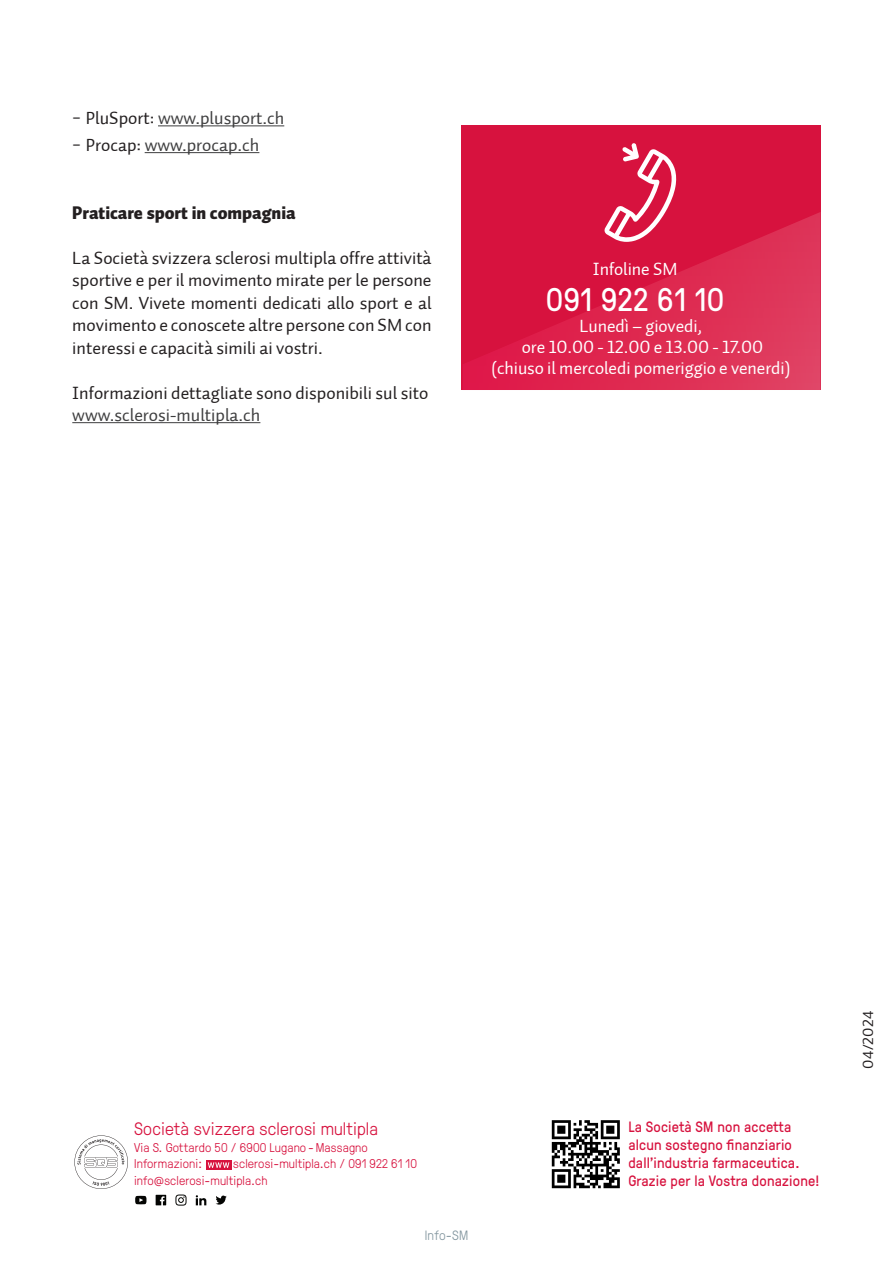
<style>
.page{position:relative;width:893px;height:1263px;background:#fff}
.page>*{position:absolute;margin:0;border:0;box-sizing:border-box;transform-origin:0 0}
.t1{font:32.7px "GT Pressura";letter-spacing:.02em;color:#fff}
.t2{font:18px/22.5px "Auto 2 Regular LF";color:#231f20;text-align:justify}
.t3{font:18px/21px "Auto 2 Regular LF";letter-spacing:-.005em;color:#fff;text-align:center}
.t4{font:18px "Auto 2 Regular LF";color:#3e3e3f}
.t5{font:300 18px "GT Pressura";letter-spacing:.01em;color:#d7123e}
.t6{font:18px "Auto 2 Black LF";color:#231f20}
.t7{font:15px/18px "GT Pressura";letter-spacing:.015em;color:#d7123e}
.t8{font:15px "Auto 2 Regular LF";letter-spacing:.015em;color:#231f20}
.t9{font:300 13.5px "GT Pressura";letter-spacing:.015em;color:#83969f}
.t10{font:300 12.75px/16.5px "GT Pressura";letter-spacing:.01em;color:#d7123e}
.s1{color:#231f20}
</style>
<div class="page">
<div style="left:206px;top:1160px;width:25px;height:10px;background:#d7123e"></div>
<svg style="left:208px;top:1162px;width:21px;height:6px"></svg>
<svg style="left:552px;top:1120px;width:68px;height:68px"></svg>
<svg style="left:216px;top:1195px;width:11px;height:9px"></svg>
<svg style="left:196px;top:1195px;width:10px;height:10px"></svg>
<svg style="left:156px;top:1195px;width:10px;height:10px"></svg>
<svg style="left:175px;top:1194px;width:12px;height:11px"></svg>
<svg style="left:135px;top:1196px;width:11px;height:8px"></svg>
<svg style="left:74px;top:1135px;width:54px;height:54px"></svg>
<hr style="left:158px;top:126px;width:126px;height:1px;background:#3e3e3f">
<hr style="left:145px;top:152px;width:114px;height:1px;background:#3e3e3f">
<hr style="left:72px;top:422px;width:188px;height:1px;background:#3e3e3f">
<div style="left:461px;top:125px;width:359px;height:265px;background:#d7123e"></div>
<svg style="left:463px;top:212px;width:358px;height:178px"></svg>
<svg style="left:604px;top:143px;width:72px;height:99px"></svg>
<p class="t4" style="left:72px;top:107px;width:213px"><span class="s1">− PluSport:</span> www.plusport.ch</p>
<p class="t4" style="left:72px;top:134px;width:189px"><span class="s1">− Procap:</span> www.procap.ch</p>
<p class="t6" style="left:72px;top:200px;width:225px">Praticare sport in compagnia</p>
<p class="t2" style="left:72px;top:246px;width:361px">La Società svizzera sclerosi multipla offre attività sportive e per il movimento mirate per le persone con SM. Vivete momenti dedicati allo sport e al movimento e conoscete altre persone con SM con interessi e capacità simili ai vostri.</p>
<p class="t2" style="left:72px;top:381px;width:358px">Informazioni dettagliate sono disponibili sul sito</p>
<p class="t4" style="left:72px;top:404px;width:190px">www.sclerosi-multipla.ch</p>
<p class="t3" style="left:593px;top:259px;width:86px">Infoline SM</p>
<p class="t1" style="left:546px;top:276px;width:179px">091 922 61 10</p>
<p class="t3" style="left:492px;top:316px;width:300px">Lunedì – giovedi,<br>ore 10.00 - 12.00 e 13.00 - 17.00<br>(chiuso il mercoledi pomeriggio e venerdi)</p>
<p class="t5" style="left:134px;top:1116px;width:246px">Società svizzera sclerosi multipla</p>
<p class="t10" style="left:134px;top:1138px;width:235px">Via S. Gottardo 50 / 6900 Lugano -Massagno<br>Informazioni:</p>
<p class="t10" style="left:134px;top:1155px;width:284px;text-indent:99px">sclerosi-multipla.ch / 091 922 61 10 info@sclerosi-multipla.ch</p>
<p class="t9" style="left:425px;top:1226px;width:45px">Info-SM</p>
<p class="t7" style="left:628px;top:1117px;width:193px">La Società SM non accetta alcun sostegno finanziario dall’industria farmaceutica.<br>Grazie per la Vostra donazione!</p>
<p class="t8" style="left:859px;top:1069px;width:59px;rotate:-90deg">04/2024</p>
</div>
